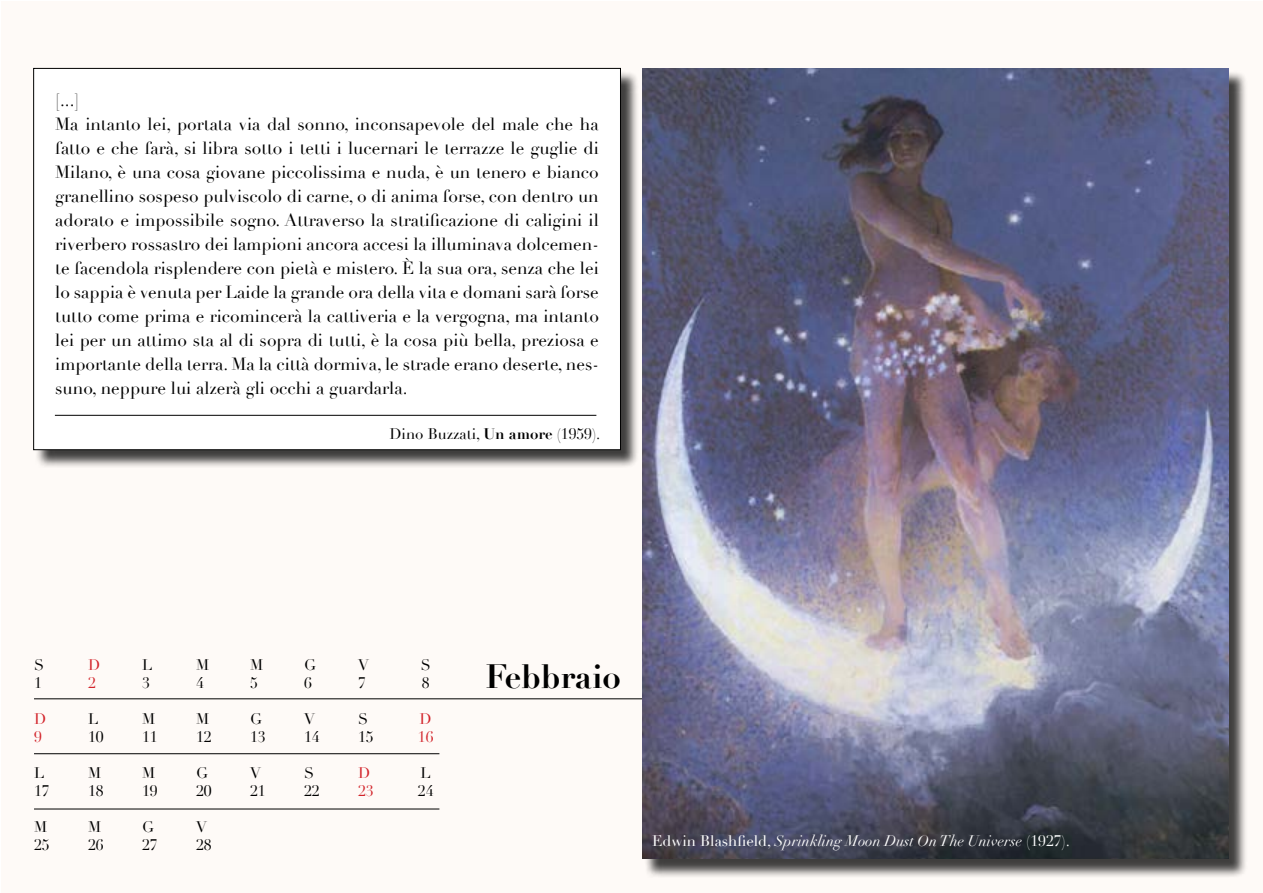
<style>
.page{position:relative;width:1263px;height:893px;background:#fff}
.page>*{position:absolute;margin:0;border:0;box-sizing:border-box;transform-origin:0 0}
.t1{font:700 33px "Didot";color:#000}
.t2{font:17.25px/24px "Didot";color:#000}
.t3{font:15px "Didot";color:#000}
.t4{font:italic 15px "Didot";color:#fff}
.t5{font:15px "Didot";color:#d2232a}
.s1{font-weight:700}
.s2{font-style:normal}
</style>
<div class="page">
<div style="left:2px;top:2px;width:1261px;height:891px;background:#fefaf7"></div>
<hr style="left:34px;top:698px;width:624px;height:1px;background:#000">
<hr style="left:34px;top:753px;width:405px;height:1px;background:#000">
<hr style="left:34px;top:809px;width:405px;height:1px;background:#000">
<div style="left:36px;top:71px;width:603px;height:397px;background:#000;opacity:.75"></div>
<div style="left:34px;top:68px;width:586px;height:382px;background:#fff"></div>
<hr style="left:55px;top:415px;width:541px;height:1px;background:#000">
<div style="left:645px;top:71px;width:603px;height:807px;background:#000;opacity:.75"></div>
<img style="left:642px;top:68px;width:587px;height:791px">
<p class="t2" style="left:55px;top:89px;width:545px">[...]<br>Ma intanto lei, portata via dal sonno, inconsapevole del male che ha fatto e che farà, si libra sotto i tetti i lucernari le terrazze le guglie di Milano, è una cosa giovane piccolissima e nuda, è un tenero e bianco granellino sospeso pulviscolo di carne, o di anima forse, con dentro un adorato e impossibile sogno. Attraverso la stratificazione di caligini il riverbero rossastro dei lampioni ancora accesi la illuminava dolcemen&shy;te facendola risplendere con pietà e mistero. È la sua ora, senza che lei lo sappia è venuta per Laide la grande ora della vita e domani sarà forse tutto come prima e ricomincerà la cattiveria e la vergogna, ma intanto lei per un attimo sta al di sopra di tutti, è la cosa più bella, preziosa e importante della terra. Ma la città dormiva, le strade erano deserte, nes&shy;suno, neppure lui alzerà gli occhi a guardarla.</p>
<p class="t3" style="left:389px;top:425px;width:212px">Dino Buzzati, <span class="s1">Un amore</span> (1959).</p>
<p class="t3" style="left:34px;top:656px;width:12px">S</p>
<p class="t5" style="left:88px;top:656px;width:14px">D</p>
<p class="t3" style="left:142px;top:656px;width:12px">L</p>
<p class="t3" style="left:196px;top:656px;width:15px">M</p>
<p class="t3" style="left:250px;top:656px;width:15px">M</p>
<p class="t3" style="left:304px;top:656px;width:13px">G</p>
<p class="t3" style="left:358px;top:656px;width:12px">V</p>
<p class="t3" style="left:421px;top:656px;width:12px">S</p>
<p class="t3" style="left:34px;top:674px;width:9px">1</p>
<p class="t5" style="left:88px;top:674px;width:9px">2</p>
<p class="t3" style="left:142px;top:674px;width:9px">3</p>
<p class="t3" style="left:196px;top:674px;width:9px">4</p>
<p class="t3" style="left:250px;top:674px;width:9px">5</p>
<p class="t3" style="left:304px;top:674px;width:9px">6</p>
<p class="t3" style="left:358px;top:674px;width:9px">7</p>
<p class="t3" style="left:422px;top:674px;width:9px">8</p>
<p class="t5" style="left:34px;top:710px;width:14px">D</p>
<p class="t3" style="left:88px;top:710px;width:12px">L</p>
<p class="t3" style="left:142px;top:710px;width:15px">M</p>
<p class="t3" style="left:196px;top:710px;width:15px">M</p>
<p class="t3" style="left:250px;top:710px;width:13px">G</p>
<p class="t3" style="left:304px;top:710px;width:12px">V</p>
<p class="t3" style="left:358px;top:710px;width:12px">S</p>
<p class="t5" style="left:420px;top:710px;width:14px">D</p>
<p class="t5" style="left:34px;top:728px;width:9px">9</p>
<p class="t3" style="left:88px;top:728px;width:17px">10</p>
<p class="t3" style="left:142px;top:728px;width:17px">11</p>
<p class="t3" style="left:196px;top:728px;width:17px">12</p>
<p class="t3" style="left:250px;top:728px;width:17px">13</p>
<p class="t3" style="left:304px;top:728px;width:17px">14</p>
<p class="t3" style="left:358px;top:728px;width:17px">15</p>
<p class="t5" style="left:418px;top:728px;width:17px">16</p>
<p class="t3" style="left:34px;top:764px;width:12px">L</p>
<p class="t3" style="left:88px;top:764px;width:15px">M</p>
<p class="t3" style="left:142px;top:764px;width:15px">M</p>
<p class="t3" style="left:196px;top:764px;width:13px">G</p>
<p class="t3" style="left:250px;top:764px;width:12px">V</p>
<p class="t3" style="left:304px;top:764px;width:12px">S</p>
<p class="t5" style="left:358px;top:764px;width:14px">D</p>
<p class="t3" style="left:421px;top:764px;width:12px">L</p>
<p class="t3" style="left:34px;top:782px;width:17px">17</p>
<p class="t3" style="left:88px;top:782px;width:17px">18</p>
<p class="t3" style="left:142px;top:782px;width:17px">19</p>
<p class="t3" style="left:196px;top:782px;width:17px">20</p>
<p class="t3" style="left:250px;top:782px;width:17px">21</p>
<p class="t3" style="left:304px;top:782px;width:17px">22</p>
<p class="t5" style="left:358px;top:782px;width:17px">23</p>
<p class="t3" style="left:418px;top:782px;width:17px">24</p>
<p class="t3" style="left:34px;top:818px;width:15px">M</p>
<p class="t3" style="left:88px;top:818px;width:15px">M</p>
<p class="t3" style="left:142px;top:818px;width:13px">G</p>
<p class="t3" style="left:196px;top:818px;width:12px">V</p>
<p class="t3" style="left:34px;top:836px;width:17px">25</p>
<p class="t3" style="left:88px;top:836px;width:17px">26</p>
<p class="t3" style="left:142px;top:836px;width:17px">27</p>
<p class="t3" style="left:196px;top:836px;width:17px">28</p>
<h1 class="t1" style="left:485px;top:656px;width:137px">Febbraio</h1>
<p class="t4" style="left:652px;top:832px;width:419px"><span class="s2">Edwin Blashfield,</span> Sprinkling Moon Dust On The Universe <span class="s2">(1927).</span></p>
</div>
